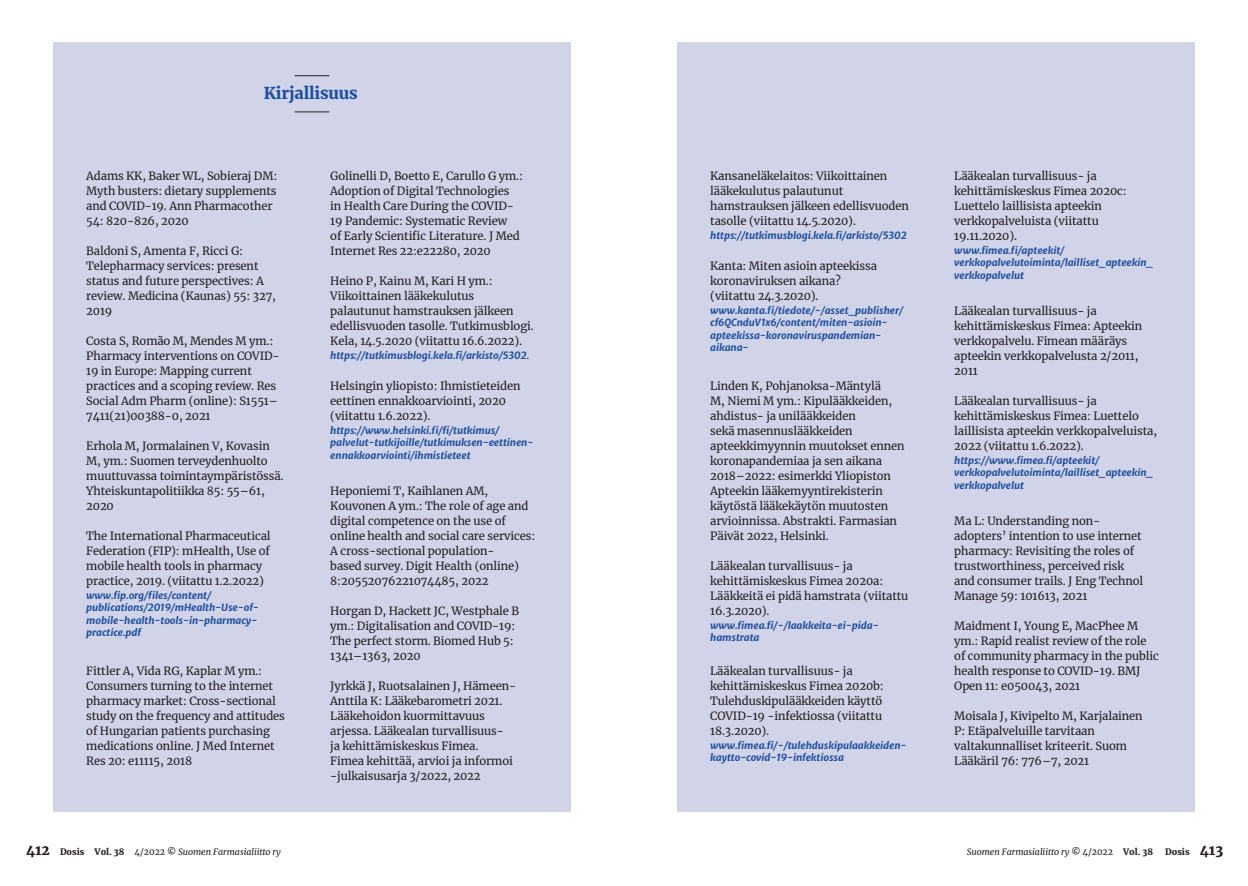
<style>
.page{position:relative;width:1248px;height:886px;background:#fff}
.page>*{position:absolute;margin:0;border:0;box-sizing:border-box;transform-origin:0 0}
.t1{font:900 16.25px "Merriweather";letter-spacing:-.01em;color:#1f509e}
.t2{font:11.25px/15px "Merriweather";letter-spacing:-.01em;color:#231f20}
.t3{font:italic 10px/12.5px "Merriweather Sans";letter-spacing:-.01em;color:#1f509e}
.t4{font:italic 8.75px "Merriweather";letter-spacing:-.005em;color:#231f20}
.t5{font:900 8.75px "Merriweather";letter-spacing:-.005em;color:#231f20}
.s1{font-weight:900;font-style:normal;font-size:13.75px}
.s2{font-weight:900;font-style:normal}
.s3{font-style:normal}
.s4{font-size:13.75px}
</style>
<div class="page">
<div style="left:53px;top:43px;width:517px;height:768px;background:#d1d3e8"></div>
<hr style="left:294px;top:112px;width:35px;height:1px;background:#231f20">
<hr style="left:294px;top:76px;width:35px;height:1px;background:#231f20">
<div style="left:677px;top:43px;width:517px;height:768px;background:#d1d3e8"></div>
<h1 class="t1" style="left:264px;top:82px;width:95px">Kirjallisuus</h1>
<p class="t2" style="left:86px;top:168px;width:192px">Adams KK, Baker WL, Sobieraj DM:<br>Myth busters: dietary supplements and COVID-19. Ann Pharmacother<br>54: 820-826, 2020</p>
<p class="t2" style="left:86px;top:243px;width:191px">Baldoni S, Amenta F, Ricci G:<br>Telepharmacy services: present status and future perspectives: A review. Medicina (Kaunas) 55: 327,<br>2019</p>
<p class="t2" style="left:86px;top:333px;width:195px">Costa S, Romão M, Mendes M ym.:<br>Pharmacy interventions on COVID-<br>19 in Europe: Mapping current practices and a scoping review. Res<br>Social Adm Pharm (online): S1551–<br>7411(21)00388-0, 2021</p>
<p class="t2" style="left:86px;top:438px;width:199px">Erhola M, Jormalainen V, Kovasin<br>M, ym.: Suomen terveydenhuolto muuttuvassa toimintaympäristössä.<br>Yhteiskuntapolitiikka 85: 55–61,<br>2020</p>
<p class="t2" style="left:86px;top:528px;width:186px">The International Pharmaceutical Federation (FIP): mHealth, Use of mobile health tools in pharmacy practice, 2019. (viitattu 1.2.2022)</p>
<p class="t3" style="left:86px;top:588px;width:174px">www.fip.org/files/content/ publications/2019/mHealth-Use-of&shy;mobile-health-tools-in-pharmacy&shy;practice.pdf</p>
<p class="t2" style="left:86px;top:663px;width:200px">Fittler A, Vida RG, Kaplar M ym.:<br>Consumers turning to the internet pharmacy market: Cross-sectional study on the frequency and attitudes of Hungarian patients purchasing medications online. J Med Internet<br>Res 20: e11115, 2018</p>
<p class="t2" style="left:330px;top:168px;width:194px">Golinelli D, Boetto E, Carullo G ym.:<br>Adoption of Digital Technologies in Health Care During the COVID-19 Pandemic: Systematic Review<br>of Early Scientific Literature. J Med Internet Res 22:e22280, 2020</p>
<p class="t2" style="left:330px;top:273px;width:205px">Heino P, Kainu M, Kari H ym.:<br>Viikoittainen lääkekulutus palautunut hamstrauksen jälkeen edellisvuoden tasolle. Tutkimusblogi.<br>Kela, 14.5.2020 (viitattu 16.6.2022).</p>
<p class="t3" style="left:330px;top:348px;width:200px">https://tutkimusblogi.kela.fi/arkisto/5302.</p>
<p class="t2" style="left:330px;top:378px;width:192px">Helsingin yliopisto: Ihmistieteiden eettinen ennakkoarviointi, 2020 (viitattu 1.6.2022).</p>
<p class="t3" style="left:330px;top:423px;width:205px">https://www.helsinki.fi/fi/tutkimus/ palvelut-tutkijoille/tutkimuksen-eettinen&shy;ennakkoarviointi/ihmistieteet</p>
<p class="t2" style="left:330px;top:483px;width:206px">Heponiemi T, Kaihlanen AM,<br>Kouvonen A ym.: The role of age and digital competence on the use of online health and social care services:<br>A cross-sectional population-<br>based survey. Digit Health (online)<br>8:20552076221074485, 2022</p>
<p class="t2" style="left:330px;top:603px;width:190px">Horgan D, Hackett JC, Westphale B ym.: Digitalisation and COVID-19:<br>The perfect storm. Biomed Hub 5:<br>1341–1363, 2020</p>
<p class="t2" style="left:330px;top:678px;width:187px">Jyrkkä J, Ruotsalainen J, Hämeen-<br>Anttila K: Lääkebarometri 2021.<br>Lääkehoidon kuormittavuus arjessa. Lääkealan turvallisuus&shy;ja kehittämiskeskus Fimea.<br>Fimea kehittää, arvioi ja informoi -julkaisusarja 3/2022, 2022</p>
<p class="t2" style="left:710px;top:168px;width:200px">Kansaneläkelaitos: Viikoittainen lääkekulutus palautunut hamstrauksen jälkeen edellisvuoden tasolle (viitattu 14.5.2020).</p>
<p class="t3" style="left:710px;top:228px;width:198px">https://tutkimusblogi.kela.fi/arkisto/5302</p>
<p class="t2" style="left:710px;top:258px;width:168px">Kanta: Miten asioin apteekissa koronaviruksen aikana? (viitattu 24.3.2020).</p>
<p class="t3" style="left:710px;top:303px;width:194px">www.kanta.fi/tiedote/-/asset_publisher/ cf6QCnduV1x6/content/miten-asioin&shy;apteekissa-koronaviruspandemian&shy;aikana-</p>
<p class="t2" style="left:710px;top:378px;width:196px">Linden K, Pohjanoksa-Mäntylä<br>M, Niemi M ym.: Kipulääkkeiden, ahdistus- ja unilääkkeiden<br>sekä masennuslääkkeiden apteekkimyynnin muutokset ennen koronapandemiaa ja sen aikana<br>2018–2022: esimerkki Yliopiston<br>Apteekin lääkemyyntirekisterin käytöstä lääkekäytön muutosten arvioinnissa. Abstrakti. Farmasian<br>Päivät 2022, Helsinki.</p>
<p class="t2" style="left:710px;top:558px;width:200px">Lääkealan turvallisuus- ja kehittämiskeskus Fimea 2020a:<br>Lääkkeitä ei pidä hamstrata (viitattu<br>16.3.2020).</p>
<p class="t3" style="left:710px;top:618px;width:170px">www.fimea.fi/-/laakkeita-ei-pida&shy;hamstrata</p>
<p class="t2" style="left:710px;top:663px;width:175px">Lääkealan turvallisuus- ja kehittämiskeskus Fimea 2020b:<br>Tulehduskipulääkkeiden käyttö<br>COVID-19 -infektiossa (viitattu<br>18.3.2020).</p>
<p class="t3" style="left:710px;top:738px;width:198px">www.fimea.fi/-/tulehduskipulaakkeiden&shy;kaytto-covid-19-infektiossa</p>
<p class="t2" style="left:954px;top:168px;width:174px">Lääkealan turvallisuus- ja kehittämiskeskus Fimea 2020c:<br>Luettelo laillisista apteekin verkkopalveluista (viitattu<br>19.11.2020).</p>
<p class="t3" style="left:954px;top:243px;width:200px">www.fimea.fi/apteekit/ verkkopalvelutoiminta/lailliset_apteekin_ verkkopalvelut</p>
<p class="t2" style="left:954px;top:303px;width:189px">Lääkealan turvallisuus- ja kehittämiskeskus Fimea: Apteekin verkkopalvelu. Fimean määräys apteekin verkkopalvelusta 2/2011,<br>2011</p>
<p class="t2" style="left:954px;top:393px;width:204px">Lääkealan turvallisuus- ja kehittämiskeskus Fimea: Luettelo laillisista apteekin verkkopalveluista, 2022 (viitattu 1.6.2022).</p>
<p class="t3" style="left:954px;top:453px;width:200px">https://www.fimea.fi/apteekit/ verkkopalvelutoiminta/lailliset_apteekin_ verkkopalvelut</p>
<p class="t2" style="left:954px;top:513px;width:190px">Ma L: Understanding non&shy;adopters’ intention to use internet pharmacy: Revisiting the roles of trustworthiness, perceived risk and consumer trails. J Eng Technol<br>Manage 59: 101613, 2021</p>
<p class="t2" style="left:954px;top:618px;width:206px">Maidment I, Young E, MacPhee M ym.: Rapid realist review of the role of community pharmacy in the public health response to COVID-19. BMJ<br>Open 11: e050043, 2021</p>
<p class="t2" style="left:954px;top:708px;width:190px">Moisala J, Kivipelto M, Karjalainen<br>P: Etäpalveluille tarvitaan valtakunnalliset kriteerit. Suom<br>Lääkäril 76: 776–7, 2021</p>
<p class="t4" style="left:26px;top:846px;width:256px"><span class="s1">412</span> <span class="s2">Dosis Vol. 38</span> <span class="s3">4/2022</span> <span class="s2">©</span> Suomen Farmasialiitto ry</p>
<p class="t4" style="left:966px;top:846px;width:188px">Suomen Farmasialiitto ry <span class="s2">©</span> <span class="s3">4/2022</span> <span class="s2">Vol. 38</span></p>
<p class="t5" style="left:1164px;top:846px;width:59px">Dosis <span class="s4">413</span></p>
</div>
